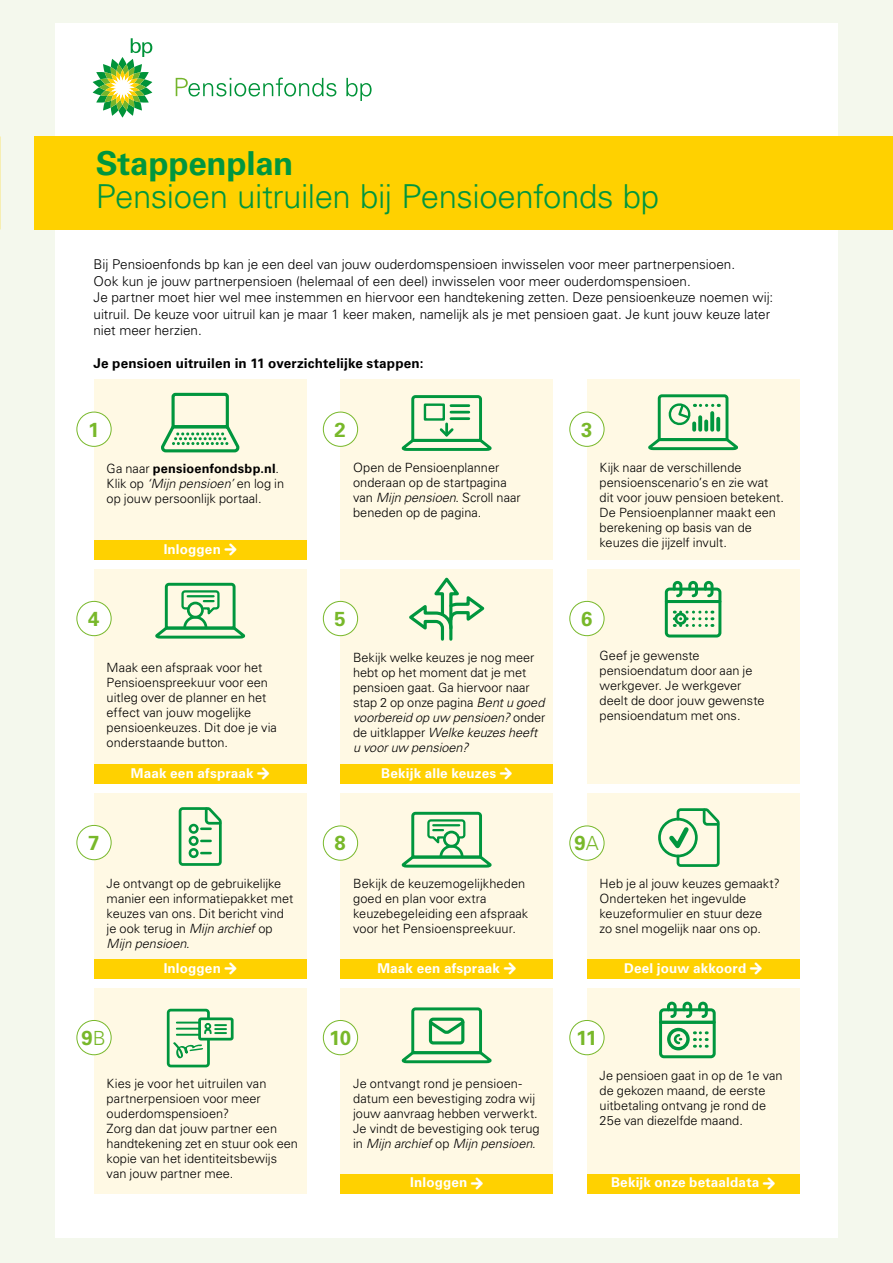
<style>
.page{position:relative;width:893px;height:1263px;background:#f4f8ed}
.page>*{position:absolute;margin:0;border:0;box-sizing:border-box;transform-origin:0 0}
.t1{font:300 33px "Univers LT Std";letter-spacing:-.015em;color:#00963e}
.t2{font:700 33px "Univers LT Std";letter-spacing:-.005em;color:#00963e}
.t3{font:700 20.25px "Univers LT Std";color:#78b82a}
.t4{font:300 13.5px/16.5px "Univers LT Std";color:#000}
.t5{font:700 13.5px "Univers LT Std";letter-spacing:.01em;color:#fff}
.t6{font:700 13.5px "Univers LT Std";letter-spacing:.01em;color:#000}
.t7{font:300 12.75px/15px "Univers LT Std";color:#000}
.s1{font-weight:700}
.s2{font-style:italic}
.s3{font-family:"Arrowdyn"}
.s4{font-weight:300;font-size:19.5px}
</style>
<div class="page">
<div style="left:55px;top:23px;width:783px;height:1214px;background:#fff"></div>
<div style="left:34px;top:136px;width:859px;height:94px;background:#ffd100"></div>
<svg style="left:93px;top:38px;width:59px;height:80px"></svg>
<svg style="left:176px;top:78px;width:160px;height:19px"></svg>
<svg style="left:346px;top:78px;width:26px;height:23px"></svg>
<div style="left:94px;top:380px;width:212px;height:180px;background:#fff9e4"></div>
<svg style="left:161px;top:392px;width:79px;height:61px"></svg>
<div style="left:77px;top:412px;width:34px;height:34px;background:#fff;border-radius:50%"></div>
<div style="left:77px;top:412px;width:34px;height:35px;border:1px solid #78b82a;border-radius:50%"></div>
<div style="left:340px;top:380px;width:213px;height:180px;background:#fff9e4"></div>
<div style="left:323px;top:412px;width:35px;height:34px;background:#fff;border-radius:50%"></div>
<div style="left:323px;top:412px;width:35px;height:35px;border:1px solid #78b82a;border-radius:50%"></div>
<svg style="left:401px;top:395px;width:90px;height:56px"></svg>
<div style="left:587px;top:380px;width:212px;height:180px;background:#fff9e4"></div>
<div style="left:570px;top:412px;width:34px;height:34px;background:#fff;border-radius:50%"></div>
<div style="left:569px;top:412px;width:35px;height:35px;border:1px solid #78b82a;border-radius:50%"></div>
<svg style="left:648px;top:394px;width:89px;height:57px"></svg>
<div style="left:94px;top:541px;width:212px;height:19px;background:#ffd100"></div>
<div style="left:587px;top:569px;width:212px;height:215px;background:#fff9e4"></div>
<div style="left:570px;top:601px;width:34px;height:35px;background:#fff;border-radius:50%"></div>
<div style="left:569px;top:601px;width:35px;height:35px;border:1px solid #78b82a;border-radius:50%"></div>
<svg style="left:664px;top:580px;width:58px;height:58px"></svg>
<div style="left:94px;top:569px;width:212px;height:215px;background:#fff9e4"></div>
<svg style="left:155px;top:582px;width:90px;height:57px"></svg>
<div style="left:94px;top:765px;width:212px;height:19px;background:#ffd100"></div>
<div style="left:340px;top:569px;width:213px;height:200px;background:#fff9e4"></div>
<div style="left:323px;top:601px;width:35px;height:35px;background:#fff;border-radius:50%"></div>
<div style="left:323px;top:601px;width:35px;height:35px;border:1px solid #78b82a;border-radius:50%"></div>
<svg style="left:409px;top:577px;width:76px;height:64px"></svg>
<div style="left:340px;top:765px;width:213px;height:19px;background:#ffd100"></div>
<div style="left:77px;top:601px;width:34px;height:35px;background:#fff;border-radius:50%"></div>
<div style="left:77px;top:601px;width:34px;height:35px;border:1px solid #78b82a;border-radius:50%"></div>
<div style="left:94px;top:793px;width:212px;height:171px;background:#fff9e4"></div>
<div style="left:77px;top:825px;width:34px;height:35px;background:#fff;border-radius:50%"></div>
<div style="left:77px;top:825px;width:34px;height:35px;border:1px solid #78b82a;border-radius:50%"></div>
<svg style="left:178px;top:807px;width:44px;height:59px"></svg>
<div style="left:340px;top:794px;width:213px;height:179px;background:#fff9e4"></div>
<div style="left:340px;top:960px;width:213px;height:19px;background:#ffd100"></div>
<div style="left:323px;top:826px;width:35px;height:34px;background:#fff;border-radius:50%"></div>
<div style="left:323px;top:825px;width:35px;height:35px;border:1px solid #78b82a;border-radius:50%"></div>
<svg style="left:402px;top:811px;width:90px;height:57px"></svg>
<div style="left:587px;top:794px;width:212px;height:179px;background:#fff9e4"></div>
<div style="left:570px;top:826px;width:34px;height:34px;background:#fff;border-radius:50%"></div>
<div style="left:569px;top:825px;width:35px;height:35px;border:1px solid #78b82a;border-radius:50%"></div>
<div style="left:587px;top:960px;width:212px;height:19px;background:#ffd100"></div>
<div style="left:658px;top:818px;width:40px;height:39px;border:3px solid #00963e;border-radius:50%"></div>
<svg style="left:665px;top:808px;width:55px;height:59px"></svg>
<div style="left:94px;top:960px;width:212px;height:19px;background:#ffd100"></div>
<div style="left:587px;top:988px;width:212px;height:206px;background:#fff9e4"></div>
<div style="left:570px;top:1020px;width:34px;height:35px;background:#fff;border-radius:50%"></div>
<div style="left:569px;top:1020px;width:35px;height:35px;border:1px solid #78b82a;border-radius:50%"></div>
<svg style="left:659px;top:1001px;width:57px;height:58px"></svg>
<div style="left:94px;top:988px;width:212px;height:206px;background:#fff9e4"></div>
<div style="left:77px;top:1020px;width:34px;height:35px;background:#fff;border-radius:50%"></div>
<div style="left:77px;top:1020px;width:34px;height:35px;border:1px solid #78b82a;border-radius:50%"></div>
<svg style="left:166px;top:1008px;width:68px;height:60px"></svg>
<div style="left:340px;top:988px;width:213px;height:191px;background:#fff9e4"></div>
<div style="left:323px;top:1020px;width:35px;height:35px;background:#fff;border-radius:50%"></div>
<div style="left:323px;top:1020px;width:35px;height:35px;border:1px solid #78b82a;border-radius:50%"></div>
<svg style="left:401px;top:1007px;width:90px;height:57px"></svg>
<div style="left:340px;top:1174px;width:213px;height:20px;background:#ffd100"></div>
<div style="left:587px;top:1174px;width:212px;height:20px;background:#ffd100"></div>
<h1 class="t2" style="left:96px;top:144px;width:199px">Stappenplan</h1>
<h1 class="t1" style="left:96px;top:177px;width:565px">Pensioen uitruilen bij Pensioenfonds bp</h1>
<p class="t4" style="left:94px;top:256px;width:681px">Bij Pensioenfonds bp kan je een deel van jouw ouderdomspensioen inwisselen voor meer partnerpensioen.<br>Ook kun je jouw partnerpensioen (helemaal of een deel) inwisselen voor meer ouderdomspensioen.<br>Je partner moet hier wel mee instemmen en hiervoor een handtekening zetten. Deze pensioenkeuze noemen wij: uitruil. De keuze voor uitruil kan je maar 1 keer maken, namelijk als je met pensioen gaat. Je kunt jouw keuze later niet meer herzien.</p>
<p class="t6" style="left:94px;top:355px;width:331px">Je pensioen uitruilen in 11 overzichtelijke stappen:</p>
<h2 class="t3" style="left:88px;top:418px;width:13px">1</h2>
<h2 class="t3" style="left:335px;top:418px;width:13px">2</h2>
<h2 class="t3" style="left:581px;top:418px;width:13px">3</h2>
<p class="t7" style="left:107px;top:461px;width:179px">Ga naar <span class="s1">pensioenfondsbp.nl</span>.<br>Klik op <span class="s2">‘Mijn pensioen’</span> en log in op jouw persoonlijk portaal.</p>
<p class="t5" style="left:164px;top:541px;width:75px">Inloggen <span class="s3">-</span></p>
<p class="t7" style="left:353px;top:460px;width:169px">Open de Pensioenplanner onderaan op de startpagina van <span class="s2">Mijn pensioen</span>. Scroll naar beneden op de pagina.</p>
<p class="t7" style="left:600px;top:460px;width:186px">Kijk naar de verschillende pensioenscenario’s en zie wat dit voor jouw pensioen betekent.<br>De Pensioenplanner maakt een berekening op basis van de keuzes die jijzelf invult.</p>
<h2 class="t3" style="left:88px;top:607px;width:13px">4</h2>
<h2 class="t3" style="left:335px;top:607px;width:13px">5</h2>
<h2 class="t3" style="left:581px;top:607px;width:13px">6</h2>
<p class="t7" style="left:107px;top:660px;width:172px">Maak een afspraak voor het<br>Pensioenspreekuur voor een uitleg over de planner en het effect van jouw mogelijke pensioenkeuzes. Dit doe je via onderstaande button.</p>
<p class="t5" style="left:131px;top:765px;width:140px">Maak een afspraak <span class="s3">-</span></p>
<p class="t7" style="left:353px;top:650px;width:194px">Bekijk welke keuzes je nog meer hebt op het moment dat je met pensioen gaat. Ga hiervoor naar stap 2 op onze pagina <span class="s2">Bent u goed voorbereid op uw pensioen?</span> onder de uitklapper <span class="s2">Welke keuzes heeft u voor uw pensioen?</span></p>
<p class="t5" style="left:381px;top:765px;width:132px">Bekijk alle keuzes <span class="s3">-</span></p>
<p class="t7" style="left:600px;top:648px;width:166px">Geef je gewenste pensioendatum door aan je werkgever. Je werkgever deelt de door jouw gewenste pensioendatum met ons.</p>
<h2 class="t3" style="left:88px;top:831px;width:13px">7</h2>
<h2 class="t3" style="left:335px;top:831px;width:13px">8</h2>
<h2 class="t3" style="left:575px;top:831px;width:26px">9<span class="s4">A</span></h2>
<p class="t7" style="left:107px;top:876px;width:188px">Je ontvangt op de gebruikelijke manier een informatiepakket met keuzes van ons. Dit bericht vind je ook terug in <span class="s2">Mijn archief</span> op<br><span class="s2">Mijn pensioen</span>.</p>
<p class="t7" style="left:600px;top:876px;width:182px">Heb je al jouw keuzes gemaakt?<br>Onderteken het ingevulde keuzeformulier en stuur deze<br>zo snel mogelijk naar ons op.</p>
<p class="t7" style="left:353px;top:876px;width:177px">Bekijk de keuzemogelijkheden goed en plan voor extra keuzebegeleiding een afspraak voor het Pensioenspreekuur.</p>
<p class="t5" style="left:377px;top:960px;width:140px">Maak een afspraak <span class="s3">-</span></p>
<p class="t5" style="left:164px;top:960px;width:75px">Inloggen <span class="s3">-</span></p>
<p class="t5" style="left:624px;top:960px;width:139px">Deel jouw akkoord <span class="s3">-</span></p>
<h2 class="t3" style="left:81px;top:1026px;width:26px">9<span class="s4">B</span></h2>
<p class="t7" style="left:107px;top:1076px;width:193px">Kies je voor het uitruilen van partnerpensioen voor meer ouderdomspensioen?<br>Zorg dan dat jouw partner een handtekening zet en stuur ook een kopie van het identiteitsbewijs van jouw partner mee.</p>
<h2 class="t3" style="left:329px;top:1026px;width:23px">10</h2>
<p class="t7" style="left:353px;top:1076px;width:188px">Je ontvangt rond je pensioen&shy;datum een bevestiging zodra wij jouw aanvraag hebben verwerkt.<br>Je vindt de bevestiging ook terug in <span class="s2">Mijn archief</span> op <span class="s2">Mijn pensioen</span>.</p>
<h2 class="t3" style="left:576px;top:1026px;width:22px">11</h2>
<p class="t7" style="left:600px;top:1068px;width:185px">Je pensioen gaat in op de 1e van de gekozen maand, de eerste uitbetaling ontvang je rond de<br>25e van diezelfde maand.</p>
<p class="t5" style="left:410px;top:1175px;width:75px">Inloggen <span class="s3">-</span></p>
<p class="t5" style="left:611px;top:1175px;width:165px">Bekijk onze betaaldata <span class="s3">-</span></p>
</div>
